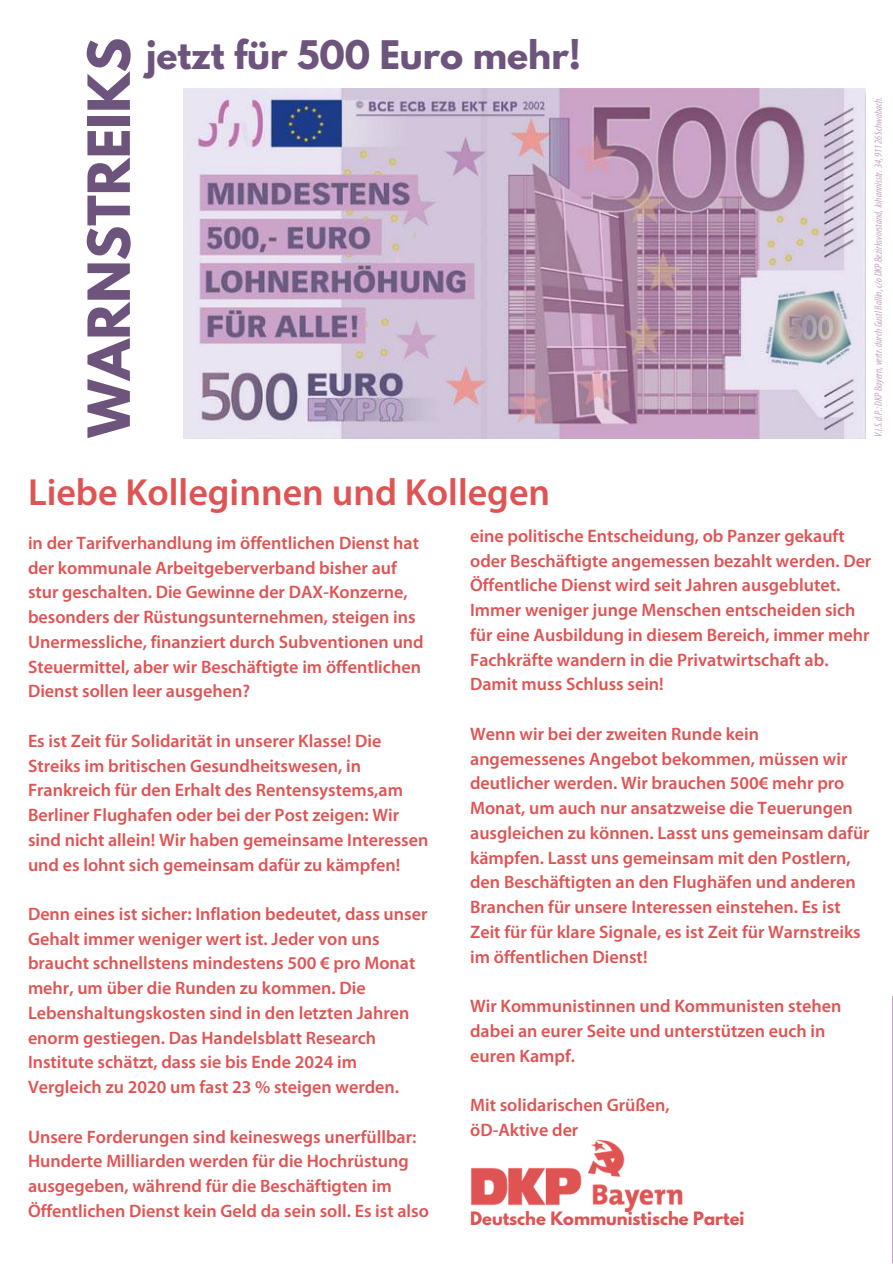
<style>
.page{position:relative;width:893px;height:1264px;background:#fff}
.page>*{position:absolute;margin:0;border:0;box-sizing:border-box;transform-origin:0 0}
.t1{font:700 51.3px "League Spartan";color:#6d547c}
.t2{font:600 37.95px "Myriad Pro";color:#e05353}
.t3{font:700 34.95px "League Spartan";color:#6d547c}
.t4{font:600 18px/24.8px "Myriad Pro";color:#e05353}
.t5{font:700 16.35px "League Spartan";color:#e05353}
.t6{font:italic condensed 10.65px "Myriad Pro";color:#c5a5c3}
</style>
<div class="page">
<hr style="left:892px;top:996px;width:1px;height:266px;background:#c5a5c3">
<img style="left:470px;top:1139px;width:213px;height:73px">
<img style="left:183px;top:88px;width:682px;height:350px">
<h1 class="t1" style="left:84px;top:437px;width:401px;rotate:-90deg">WARNSTREIKS</h1>
<h3 class="t3" style="left:146px;top:37px;width:436px">jetzt für 500 Euro mehr!</h3>
<h2 class="t2" style="left:28px;top:476px;width:523px">Liebe Kolleginnen und Kollegen</h2>
<p class="t6" style="left:873px;top:437px;width:342px;rotate:-90deg">V.i.S.d.P.: DKP Bayern,vertr.durch Gustl Bal in,c/o DKP Bezirksvorstand,Johannisstr.34,91126Schwabach.</p>
<p class="t4" style="left:28px;top:532px;width:397px">in der Tarifverhandlung im öffentlichen Dienst hat der kommunale Arbeitgeberverband bisher auf stur geschalten. Die Gewinne der DAX-Konzerne, besonders der Rüstungsunternehmen, steigen ins Unermessliche, finanziert durch Subventionen und Steuermittel, aber wir Beschäftigte im öffentlichen Dienst sollen leer ausgehen?</p>
<p class="t4" style="left:28px;top:730px;width:402px">Es ist Zeit für Solidarität in unserer Klasse! Die Streiks im britischen Gesundheitswesen, in Frankreich für den Erhalt des Rentensystems,am Berliner Flughafen oder bei der Post zeigen: Wir sind nicht allein! Wir haben gemeinsame Interessen und es lohnt sich gemeinsam dafür zu kämpfen!</p>
<p class="t4" style="left:28px;top:903px;width:401px">Denn eines ist sicher: Inflation bedeutet, dass unser Gehalt immer weniger wert ist. Jeder von uns braucht schnellstens mindestens 500 € pro Monat mehr, um über die Runden zu kommen. Die Lebenshaltungskosten sind in den letzten Jahren enorm gestiegen. Das Handelsblatt Research Institute schätzt, dass sie bis Ende 2024 im Vergleich zu 2020 um fast 23 % steigen werden.</p>
<p class="t4" style="left:28px;top:1125px;width:402px">Unsere Forderungen sind keineswegs unerfüllbar:<br>Hunderte Milliarden werden für die Hochrüstung ausgegeben, während für die Beschäftigten im Öffentlichen Dienst kein Geld da sein soll. Es ist also</p>
<p class="t4" style="left:470px;top:525px;width:402px">eine politische Entscheidung, ob Panzer gekauft oder Beschäftigte angemessen bezahlt werden. Der Öffentliche Dienst wird seit Jahren ausgeblutet.<br>Immer weniger junge Menschen entscheiden sich für eine Ausbildung in diesem Bereich, immer mehr Fachkräfte wandern in die Privatwirtschaft ab.<br>Damit muss Schluss sein!</p>
<p class="t4" style="left:470px;top:723px;width:401px">Wenn wir bei der zweiten Runde kein angemessenes Angebot bekommen, müssen wir deutlicher werden. Wir brauchen 500€ mehr pro Monat, um auch nur ansatzweise die Teuerungen ausgleichen zu können. Lasst uns gemeinsam dafür kämpfen. Lasst uns gemeinsam mit den Postlern, den Beschäftigten an den Flughäfen und anderen Branchen für unsere Interessen einstehen. Es ist Zeit für für klare Signale, es ist Zeit für Warnstreiks im öffentlichen Dienst!</p>
<p class="t4" style="left:470px;top:995px;width:372px">Wir Kommunistinnen und Kommunisten stehen dabei an eurer Seite und unterstützen euch in euren Kampf.</p>
<p class="t4" style="left:470px;top:1094px;width:201px">Mit solidarischen Grüßen, öD-Aktive der</p>
<p class="t5" style="left:470px;top:1209px;width:276px">Deutsche Kommunistische Partei</p>
</div>
